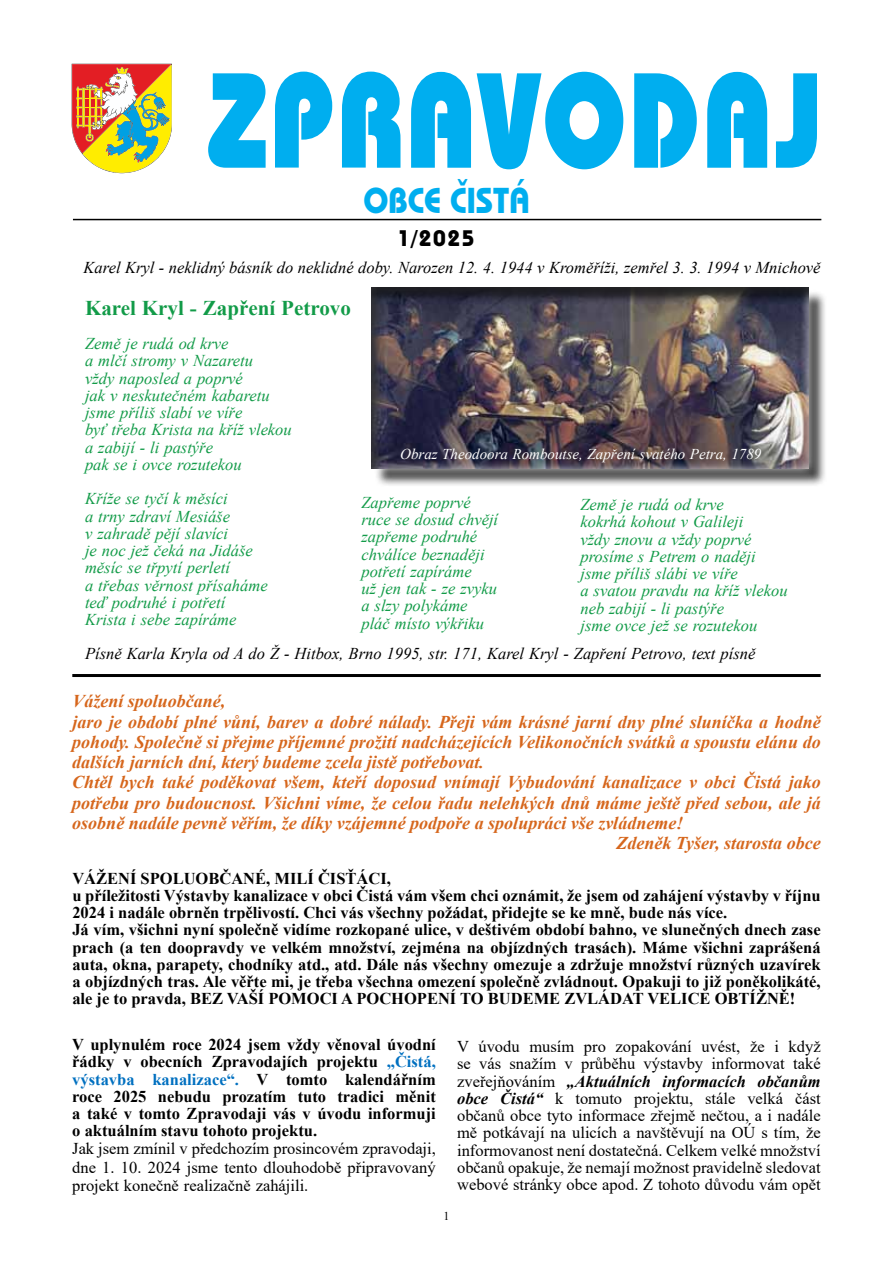
<style>
.page{position:relative;width:893px;height:1263px;background:#fff}
.page>*{position:absolute;margin:0;border:0;box-sizing:border-box;transform-origin:0 0}
.t1{font:800 135px "Bauhaus IT Cby BTCE";letter-spacing:.03em;color:#00aeef;scale:.8 1}
.t2{font:700 36px "Bauhaus IT Cby BTCE";color:#00aeef;scale:.9 1}
.t3{font:700 22.5px "Bauhaus IT Cby BTCE";color:#000}
.t4{font:700 21px "Times New Roman";color:#129b48}
.t5{font:italic 700 18px "Times New Roman";color:#d6661c}
.t6{font:700 16.5px/17.2px "Times New Roman";color:#000;text-align:justify}
.t7{font:italic 16.5px/17.2px "Times New Roman";color:#129b48}
.t8{font:16.5px/17.2px "Times New Roman";color:#000;text-align:justify}
.t9{font:italic 16.5px "Times New Roman";color:#000}
.t10{font:italic 15px "Times New Roman";color:#fff}
.t11{font:12px "Times New Roman";color:#000}
.s1{color:#0070c0}
.s2{font-weight:700;font-style:italic}
</style>
<div class="page">
<hr style="left:73px;top:219px;width:748px;height:1px;background:#000">
<svg style="left:72px;top:64px;width:100px;height:109px"></svg>
<div style="left:374px;top:290px;width:453px;height:197px;background:#000;opacity:.75"></div>
<div style="left:362px;top:278px;width:455px;height:200px;background:#fff;opacity:.75"></div>
<div style="left:370px;top:287px;width:440px;height:183px;background:#000;opacity:.75"></div>
<hr style="left:72px;top:674px;width:749px;height:3px;background:#000">
<h1 class="t1" style="left:207px;top:29px;width:769px">ZPRAVODAJ</h1>
<h2 class="t2" style="left:364px;top:176px;width:186px">OBCE ČISTÁ</h2>
<h3 class="t3" style="left:397px;top:223px;width:79px">1/2025</h3>
<p class="t9" style="left:84px;top:256px;width:738px">Karel Kryl - neklidný básník do neklidné doby. Narozen 12. 4. 1944 v Kroměříži, zemřel 3. 3. 1994 v Mnichově</p>
<p class="t4" style="left:85px;top:292px;width:267px">Karel Kryl - Zapření Petrovo</p>
<p class="t7" style="left:85px;top:335px;width:208px">Země je rudá od krve<br>a mlčí stromy v Nazaretu<br>vždy naposled a poprvé<br>jak v neskutečném kabaretu jsme příliš slabí ve víře<br>byť třeba Krista na kříž vlekou a zabijí - li pastýře<br>pak se i ovce rozutekou</p>
<p class="t7" style="left:85px;top:490px;width:184px">Kříže se tyčí k měsíci<br>a trny zdraví Mesiáše<br>v zahradě pějí slavíci<br>je noc jež čeká na Jidáše měsíc se třpytí perletí<br>a třebas věrnost přísaháme teď podruhé i potřetí<br>Krista i sebe zapíráme</p>
<p class="t10" style="left:400px;top:443px;width:363px">Obraz Theodoora Romboutse, Zapření svatého Petra, 1789</p>
<p class="t7" style="left:361px;top:493px;width:138px">Zapřeme poprvé ruce se dosud chvějí zapřeme podruhé chválíce beznaději potřetí zapíráme<br>už jen tak - ze zvyku a slzy polykáme pláč místo výkřiku</p>
<p class="t9" style="left:85px;top:642px;width:672px">Písně Karla Kryla od A do Ž - Hitbox, Brno 1995, str. 171, Karel Kryl - Zapření Petrovo, text písně</p>
<p class="t7" style="left:580px;top:496px;width:209px">Země je rudá od krve<br>kokrhá kohout v Galileji<br>vždy znovu a vždy poprvé prosíme s Petrem o naději jsme příliš slábi ve víře<br>a svatou pravdu na kříž vlekou neb zabijí - li pastýře<br>jsme ovce jež se rozutekou</p>
<p class="t5" style="left:72px;top:689px;width:155px">Vážení spoluobčané,</p>
<p class="t5" style="left:72px;top:709px;width:750px">jaro je období plné vůní, barev a dobré nálady. Přeji vám krásné jarní dny plné sluníčka a hodně</p>
<p class="t5" style="left:72px;top:729px;width:750px">pohody. Společně si přejme příjemné prožití nadcházejících Velikonočních svátků a spoustu elánu do</p>
<p class="t5" style="left:72px;top:750px;width:413px">dalších jarních dní, který budeme zcela jistě potřebovat.</p>
<p class="t5" style="left:72px;top:770px;width:750px">Chtěl bych také poděkovat všem, kteří doposud vnímají Vybudování kanalizace v obci Čistá jako</p>
<p class="t5" style="left:72px;top:790px;width:750px">potřebu pro budoucnost. Všichni víme, že celou řadu nelehkých dnů máme ještě před sebou, ale já</p>
<p class="t5" style="left:72px;top:810px;width:612px">osobně nadále pevně věřím, že díky vzájemné podpoře a spolupráci vše zvládneme!</p>
<p class="t5" style="left:616px;top:831px;width:206px">Zdeněk Tyšer, starosta obce</p>
<p class="t6" style="left:72px;top:869px;width:750px;text-align:left">VÁŽENÍ SPOLUOBČANÉ, MILÍ ČISŤÁCI,<br>u příležitosti Výstavby kanalizace v obci Čistá vám všem chci oznámit, že jsem od zahájení výstavby v říjnu 2024 i nadále obrněn trpělivostí. Chci vás všechny požádat, přidejte se ke mně, bude nás více.<br>Já vím, všichni nyní společně vidíme rozkopané ulice, v deštivém období bahno, ve slunečných dnech zase prach (a ten doopravdy ve velkém množství, zejména na objízdných trasách). Máme všichni zaprášená auta, okna, parapety, chodníky atd., atd. Dále nás všechny omezuje a zdržuje množství různých uzavírek a objízdných tras. Ale věřte mi, je třeba všechna omezení společně zvládnout. Opakuji to již poněkolikáté, ale je to pravda, BEZ VAŠÍ POMOCI A POCHOPENÍ TO BUDEME ZVLÁDAT VELICE OBTÍŽNĚ!</p>
<p class="t6" style="left:72px;top:1035px;width:365px">V uplynulém roce 2024 jsem vždy věnoval úvodní řádky v obecních Zpravodajích projektu <span class="s1">„Čistá, výstavba kanalizace“.</span> V tomto kalendářním roce 2025 nebudu prozatím tuto tradici měnit a také v tomto Zpravodaji vás v úvodu informuji o aktuálním stavu tohoto projektu.</p>
<p class="t8" style="left:72px;top:1139px;width:365px;line-height:18.1px">Jak jsem zmínil v předchozím prosincovém zpravodaji, dne 1. 10. 2024 jsme tento dlouhodobě připravovaný projekt konečně realizačně zahájili.</p>
<p class="t11" style="left:444px;top:1208px;width:7px">1</p>
<p class="t8" style="left:457px;top:1037px;width:365px">V úvodu musím pro zopakování uvést, že i když se vás snažím v průběhu výstavby informovat také zveřejňováním <span class="s2">„Aktuálních informacích občanům obce Čistá“</span> k tomuto projektu, stále velká část občanů obce tyto informace zřejmě nečtou, a i nadále mě potkávají na ulicích a navštěvují na OÚ s tím, že informovanost není dostatečná. Celkem velké množství občanů opakuje, že nemají možnost pravidelně sledovat webové stránky obce apod. Z tohoto důvodu vám opět</p>
</div>
